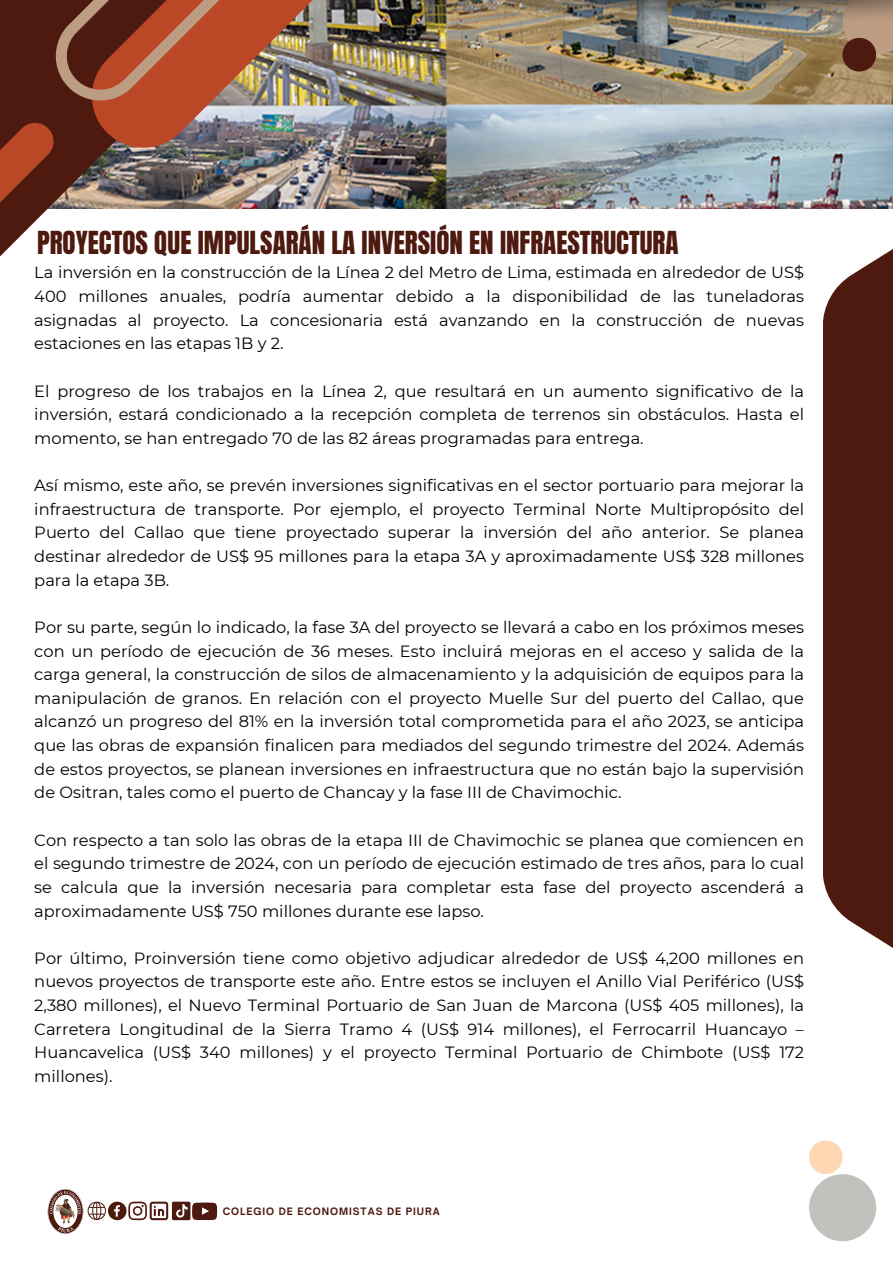
<style>
.page{position:relative;width:893px;height:1264px;background:#fff}
.page>*{position:absolute;margin:0;border:0;box-sizing:border-box;transform-origin:0 0}
.t1{font:27px "Anton";color:#4e1a10}
.t2{font:16.2px/23.7px "Montserrat";color:#000;text-align:justify}
.t3{font:700 9.75px "Open Sauce One";letter-spacing:.095em;color:#4e1a10}
</style>
<div class="page">
<img style="left:332px;top:0;width:560px;height:208px">
<div style="left:809px;top:1174px;width:67px;height:67px;background:#c3c1bd;border-radius:50%"></div>
<div style="left:808px;top:1140px;width:34px;height:34px;background:#ffd7b3;border-radius:50%"></div>
<svg style="left:0;top:227px;width:30px;height:30px"></svg>
<img style="left:0;top:0;width:332px;height:227px">
<div style="left:842px;top:0;width:50px;height:55px;background:#bc9c83"></div>
<div style="left:842px;top:38px;width:34px;height:34px;background:#4e1a10;border-radius:50%"></div>
<div style="left:822px;top:240px;width:70px;height:716px;background:#4e1a10"></div>
<img style="left:363px;top:0;width:529px;height:24px">
<svg style="left:93px;top:1201px;width:124px;height:19px"></svg>
<img style="left:47px;top:1189px;width:46px;height:45px">
<p class="t1" style="left:37px;top:223px;width:643px">PROYECTOS QUE IMPULSARÁN LA INVERSIÓN EN INFRAESTRUCTURA</p>
<p class="t2" style="left:34px;top:261px;width:771px">La inversión en la construcción de la Línea 2 del Metro de Lima, estimada en alrededor de US$ 400 millones anuales, podría aumentar debido a la disponibilidad de las tuneladoras asignadas al proyecto. La concesionaria está avanzando en la construcción de nuevas estaciones en las etapas 1B y 2.</p>
<p class="t2" style="left:34px;top:379px;width:771px">El progreso de los trabajos en la Línea 2, que resultará en un aumento significativo de la inversión, estará condicionado a la recepción completa de terrenos sin obstáculos. Hasta el momento, se han entregado 70 de las 82 áreas programadas para entrega.</p>
<p class="t2" style="left:34px;top:473px;width:771px">Así mismo, este año, se prevén inversiones significativas en el sector portuario para mejorar la infraestructura de transporte. Por ejemplo, el proyecto Terminal Norte Multipropósito del Puerto del Callao que tiene proyectado superar la inversión del año anterior. Se planea destinar alrededor de US$ 95 millones para la etapa 3A y aproximadamente US$ 328 millones para la etapa 3B.</p>
<p class="t2" style="left:34px;top:615px;width:771px">Por su parte, según lo indicado, la fase 3A del proyecto se llevará a cabo en los próximos meses con un período de ejecución de 36 meses. Esto incluirá mejoras en el acceso y salida de la carga general, la construcción de silos de almacenamiento y la adquisición de equipos para la manipulación de granos. En relación con el proyecto Muelle Sur del puerto del Callao, que alcanzó un progreso del 81% en la inversión total comprometida para el año 2023, se anticipa que las obras de expansión finalicen para mediados del segundo trimestre del 2024. Además de estos proyectos, se planean inversiones en infraestructura que no están bajo la supervisión de Ositran, tales como el puerto de Chancay y la fase III de Chavimochic.</p>
<p class="t2" style="left:34px;top:828px;width:771px">Con respecto a tan solo las obras de la etapa III de Chavimochic se planea que comiencen en el segundo trimestre de 2024, con un período de ejecución estimado de tres años, para lo cual se calcula que la inversión necesaria para completar esta fase del proyecto ascenderá a aproximadamente US$ 750 millones durante ese lapso.</p>
<p class="t2" style="left:34px;top:946px;width:771px">Por último, Proinversión tiene como objetivo adjudicar alrededor de US$ 4,200 millones en nuevos proyectos de transporte este año. Entre estos se incluyen el Anillo Vial Periférico (US$ 2,380 millones), el Nuevo Terminal Portuario de San Juan de Marcona (US$ 405 millones), la Carretera Longitudinal de la Sierra Tramo 4 (US$ 914 millones), el Ferrocarril Huancayo – Huancavelica (US$ 340 millones) y el proyecto Terminal Portuario de Chimbote (US$ 172 millones).</p>
<p class="t3" style="left:223px;top:1204px;width:218px">COLEGIO DE ECONOMISTAS DE PIURA</p>
</div>
